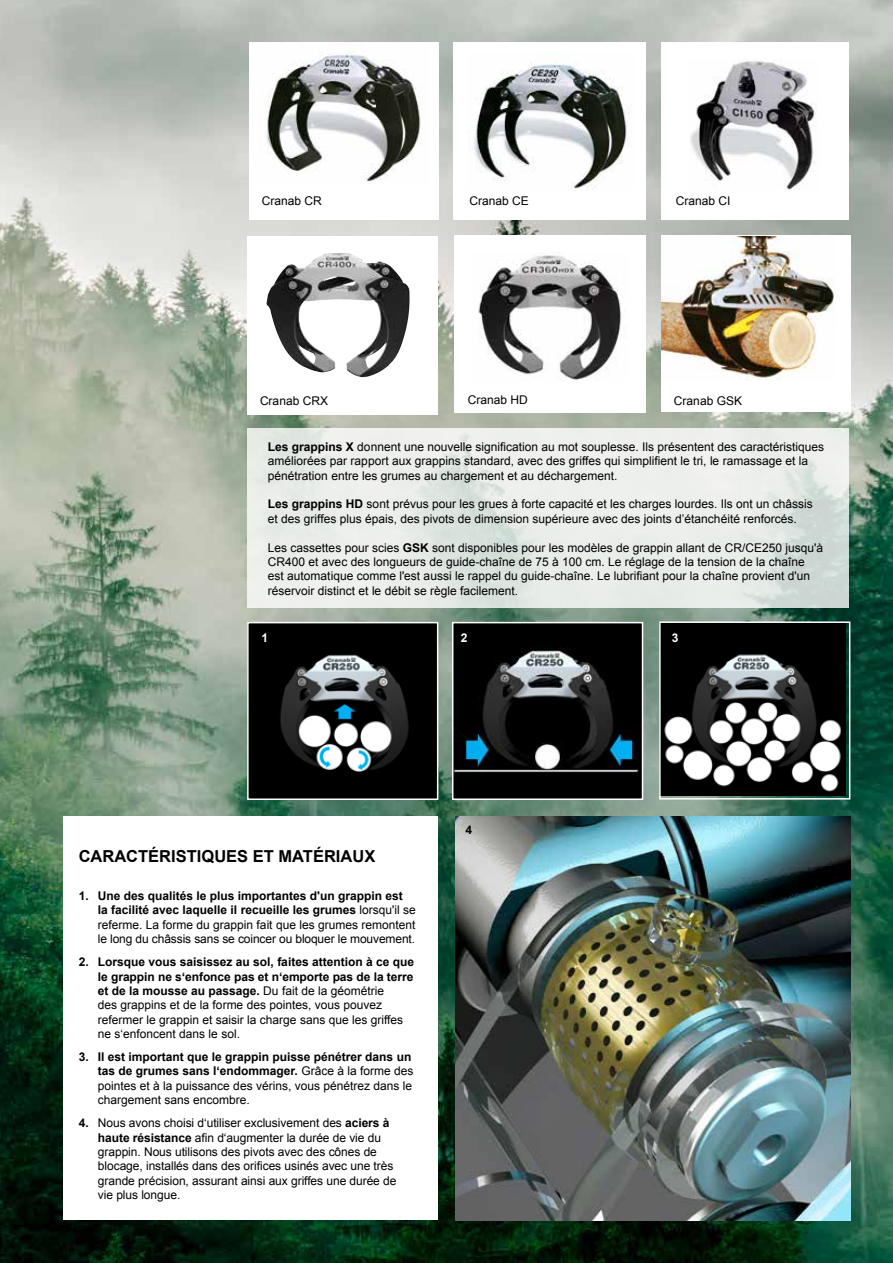
<style>
.page{position:relative;width:893px;height:1263px;background:#fff}
.page>*{position:absolute;margin:0;border:0;box-sizing:border-box;transform-origin:0 0}
.t1{font:700 16.5px "Arial";color:#000}
.t2{font:12px/14.4px "Arial";color:#000}
.t3{font:700 12px "Arial";color:#fff}
.t4{font:700 12px "Arial";color:#000}
.s1{font-weight:700}
</style>
<div class="page">
<img style="left:0;top:0;width:893px;height:1263px">
<div style="left:249px;top:43px;width:189px;height:177px;background:#fff"></div>
<img style="left:266px;top:52px;width:155px;height:129px">
<div style="left:247px;top:236px;width:191px;height:179px;background:#fff"></div>
<div style="left:454px;top:43px;width:192px;height:177px;background:#fff"></div>
<div style="left:454px;top:235px;width:192px;height:178px;background:#fff"></div>
<div style="left:661px;top:43px;width:188px;height:177px;background:#fff"></div>
<div style="left:661px;top:235px;width:189px;height:177px;background:#fff"></div>
<img style="left:455px;top:816px;width:395px;height:404px">
<img style="left:266px;top:253px;width:122px;height:124px">
<img style="left:473px;top:61px;width:154px;height:129px">
<img style="left:690px;top:61px;width:126px;height:129px">
<img style="left:661px;top:236px;width:173px;height:144px">
<img style="left:478px;top:255px;width:144px;height:126px">
<svg style="left:247px;top:428px;width:602px;height:180px;background:#e6ebe7"></svg>
<img style="left:455px;top:625px;width:185px;height:172px">
<div style="left:452px;top:622px;width:191px;height:178px;border:2px solid #fff"></div>
<img style="left:250px;top:625px;width:185px;height:172px">
<div style="left:247px;top:622px;width:191px;height:178px;border:2px solid #fff"></div>
<img style="left:662px;top:624px;width:183px;height:171px">
<div style="left:659px;top:621px;width:191px;height:178px;border:2px solid #fff"></div>
<div style="left:64px;top:816px;width:374px;height:404px;background:#fff"></div>
<p class="t2" style="left:262px;top:194px;width:62px">Cranab CR</p>
<p class="t2" style="left:260px;top:393px;width:70px">Cranab CRX</p>
<p class="t2" style="left:469px;top:194px;width:61px">Cranab CE</p>
<p class="t2" style="left:468px;top:393px;width:62px">Cranab HD</p>
<p class="t2" style="left:676px;top:194px;width:56px">Cranab CI</p>
<p class="t2" style="left:674px;top:393px;width:70px">Cranab GSK</p>
<p class="t2" style="left:268px;top:439px;width:558px"><span class="s1">Les grappins X</span> donnent une nouvelle signification au mot souplesse. Ils présentent des caractéristiques améliorées par rapport aux grappins standard, avec des griffes qui simplifient le tri, le ramassage et la pénétration entre les grumes au chargement et au déchargement.</p>
<p class="t2" style="left:268px;top:497px;width:546px"><span class="s1">Les grappins HD</span> sont prévus pour les grues à forte capacité et les charges lourdes. Ils ont un châssis et des griffes plus épais, des pivots de dimension supérieure avec des joints d’étanchéité renforcés.</p>
<p class="t2" style="left:268px;top:540px;width:557px">Les cassettes pour scies <span class="s1">GSK</span> sont disponibles pour les modèles de grappin allant de CR/CE250 jusqu'à CR400 et avec des longueurs de guide-chaîne de 75 à 100 cm. Le réglage de la tension de la chaîne est automatique comme l'est aussi le rappel du guide-chaîne. Le lubrifiant pour la chaîne provient d'un réservoir distinct et le débit se règle facilement.</p>
<p class="t3" style="left:262px;top:630px;width:8px">1</p>
<p class="t3" style="left:461px;top:630px;width:8px">2</p>
<p class="t3" style="left:672px;top:630px;width:8px">3</p>
<h1 class="t1" style="left:79px;top:845px;width:298px">CARACTÉRISTIQUES ET MATÉRIAUX</h1>
<p class="t2" style="left:98px;top:889px;width:319px;text-indent:-19px"><span class="s1">1. Une des qualités le plus importantes d'un grappin est la facilité avec laquelle il recueille les grumes</span> lorsqu'il se referme. La forme du grappin fait que les grumes remontent le long du châssis sans se coincer ou bloquer le mouvement.</p>
<p class="t2" style="left:98px;top:955px;width:318px;text-indent:-19px"><span class="s1">2. Lorsque vous saisissez au sol, faites attention à ce que le grappin ne s‘enfonce pas et n‘emporte pas de la terre et de la mousse au passage.</span> Du fait de la géométrie<br>des grappins et de la forme des pointes, vous pouvez refermer le grappin et saisir la charge sans que les griffes ne s‘enfoncent dans le sol.</p>
<p class="t2" style="left:98px;top:1050px;width:317px;text-indent:-19px"><span class="s1">3. Il est important que le grappin puisse pénétrer dans un tas de grumes sans l‘endommager.</span> Grâce à la forme des pointes et à la puissance des vérins, vous pénétrez dans le chargement sans encombre.</p>
<p class="t2" style="left:98px;top:1116px;width:300px;text-indent:-19px"><span class="s1">4.</span> Nous avons choisi d‘utiliser exclusivement des <span class="s1">aciers à haute résistance</span> afin d‘augmenter la durée de vie du grappin. Nous utilisons des pivots avec des cônes de blocage, installés dans des orifices usinés avec une très grande précision, assurant ainsi aux griffes une durée de vie plus longue.</p>
<p class="t4" style="left:466px;top:822px;width:8px">4</p>
</div>
